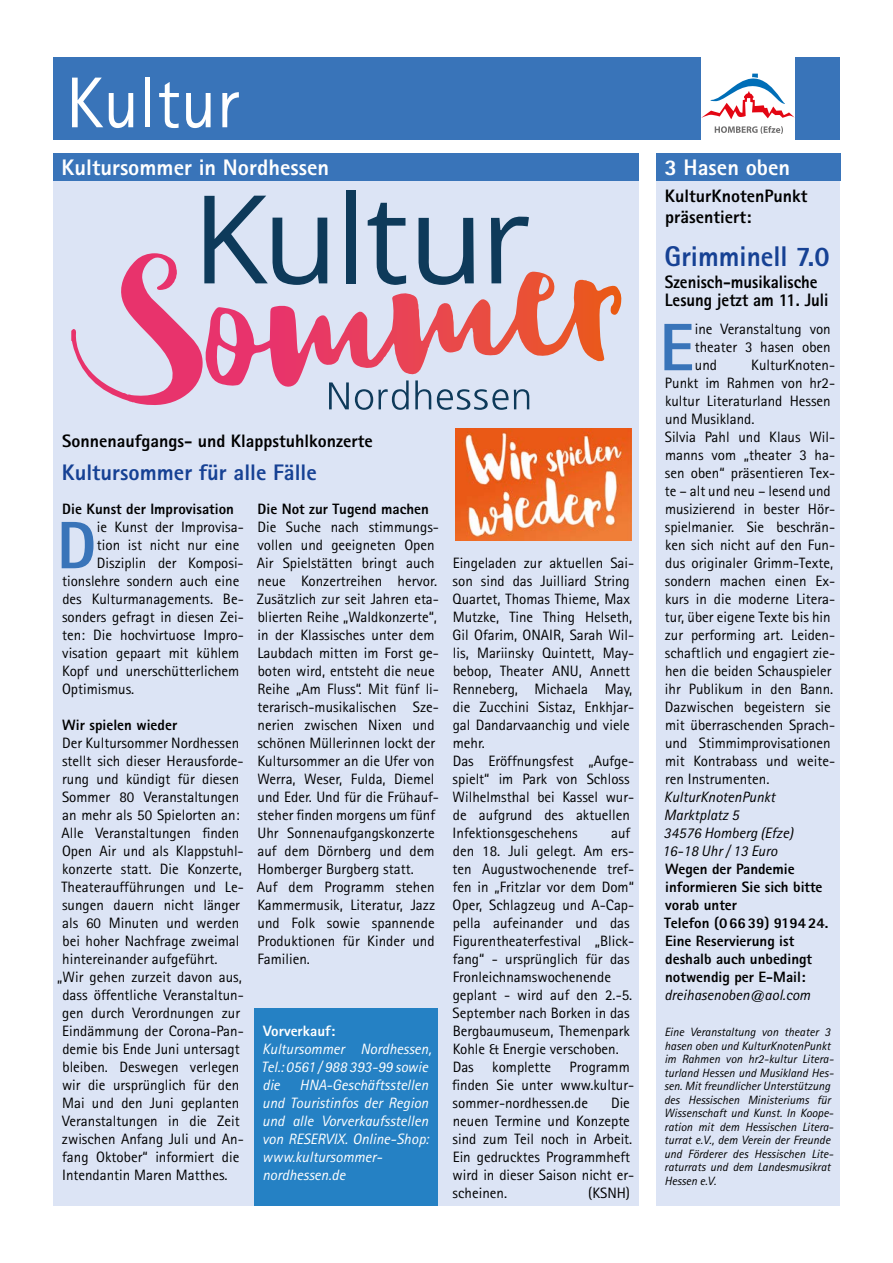
<style>
.page{position:relative;width:893px;height:1263px;background:#fff}
.page>*{position:absolute;margin:0;border:0;box-sizing:border-box;transform-origin:0 0}
.t1{font:72px "Rotis Sans Serif";color:#fff}
.t2{font:800 67.2px "Rotis Sans Serif";color:#3974b9}
.t3{font:800 28.5px "Rotis Sans Serif";color:#164194;scale:.96 1}
.t4{font:800 22.5px "Rotis Sans Serif";color:#fff}
.t5{font:800 22.5px "Rotis Sans Serif";color:#164194}
.t6{font:800 18px/21px "Rotis Sans Serif";color:#000}
.t7{font:800 18px/18px "Rotis Sans Serif";color:#000;scale:.93 1}
.t8{font:15px/18px "Rotis Sans Serif";color:#000}
.t9{font:800 15px/18px "Rotis Sans Serif";color:#000}
.t10{font:italic 15px/18px "Rotis Sans Serif";color:#fff}
.t11{font:italic 15px/18px "Rotis Sans Serif";color:#000}
.t12{font:800 15px "Rotis Sans Serif";color:#fff}
.t13{font:italic 12px/13.5px "Rotis Sans Serif";color:#000}
</style>
<div class="page">
<div style="left:53px;top:57px;width:787px;height:83px;background:#3974b9"></div>
<div style="left:701px;top:57px;width:94px;height:94px;background:#fff"></div>
<svg style="left:715px;top:126px;width:68px;height:8px"></svg>
<svg style="left:701px;top:74px;width:94px;height:45px"></svg>
<div style="left:53px;top:180px;width:586px;height:1025px;background:#dce4f5"></div>
<div style="left:53px;top:153px;width:586px;height:27px;background:#3974b9"></div>
<img style="left:455px;top:428px;width:176px;height:113px">
<svg style="left:71px;top:253px;width:458px;height:153px"></svg>
<svg style="left:204px;top:196px;width:123px;height:89px"></svg>
<div style="left:346px;top:190px;width:9px;height:93px;background:#0e3a5a"></div>
<svg style="left:368px;top:203px;width:38px;height:82px"></svg>
<svg style="left:418px;top:218px;width:56px;height:67px"></svg>
<svg style="left:491px;top:216px;width:38px;height:67px"></svg>
<svg style="left:329px;top:382px;width:20px;height:27px"></svg>
<svg style="left:355px;top:380px;width:54px;height:30px"></svg>
<svg style="left:415px;top:380px;width:16px;height:29px"></svg>
<svg style="left:437px;top:389px;width:92px;height:21px"></svg>
<div style="left:254px;top:1008px;width:184px;height:197px;background:#2581c4"></div>
<div style="left:656px;top:180px;width:184px;height:1025px;background:#dce4f5"></div>
<div style="left:656px;top:153px;width:185px;height:27px;background:#3974b9"></div>
<h1 class="t1" style="left:66px;top:60px;width:175px">Kultur</h1>
<h3 class="t4" style="left:62px;top:153px;width:269px">Kultursommer in Nordhessen</h3>
<p class="t6" style="left:62px;top:430px;width:312px">Sonnenaufgangs- und Klappstuhlkonzerte</p>
<h3 class="t5" style="left:62px;top:458px;width:256px">Kultursommer für alle Fälle</h3>
<p class="t9" style="left:62px;top:500px;width:173px">Die Kunst der Improvisation</p>
<h2 class="t2" style="left:57px;top:503px;width:41px">D</h2>
<p class="t8" style="left:97px;top:518px;width:148px">ie Kunst der Improvisa-</p>
<p class="t9" style="left:258px;top:500px;width:173px">Die Not zur Tugend machen</p>
<p class="t8" style="left:257px;top:518px;width:184px">Die Suche nach stimmungs&shy;vollen und geeigneten Open<br>Air Spielstätten bringt auch neue Konzertreihen hervor.<br>Zusätzlich zur seit Jahren eta&shy;blierten Reihe „Waldkonzerte“, in der Klassisches unter dem<br>Laubdach mitten im Forst ge&shy;boten wird, entsteht die neue<br>Reihe „Am Fluss“. Mit fünf li&shy;terarisch-musikalischen Sze&shy;nerien zwischen Nixen und schönen Müllerinnen lockt der<br>Kultursommer an die Ufer von<br>Werra, Weser, Fulda, Diemel und Eder. Und für die Frühauf&shy;steher finden morgens um fünf<br>Uhr Sonnenaufgangskonzerte auf dem Dörnberg und dem<br>Homberger Burgberg statt.<br>Auf dem Programm stehen<br>Kammermusik, Literatur, Jazz und Folk sowie spannende<br>Produktionen für Kinder und<br>Familien.</p>
<p class="t8" style="left:97px;top:536px;width:144px">tion ist nicht nur eine</p>
<p class="t8" style="left:97px;top:554px;width:148px">Disziplin der Komposi-</p>
<p class="t8" style="left:62px;top:572px;width:179px">tionslehre sondern auch eine</p>
<p class="t8" style="left:62px;top:590px;width:183px">des Kulturmanagements. Be-</p>
<p class="t8" style="left:62px;top:608px;width:183px">sonders gefragt in diesen Zei-</p>
<p class="t8" style="left:62px;top:626px;width:183px">ten: Die hochvirtuose Impro-</p>
<p class="t8" style="left:62px;top:644px;width:179px">visation gepaart mit kühlem</p>
<p class="t8" style="left:62px;top:662px;width:179px">Kopf und unerschütterlichem</p>
<p class="t8" style="left:62px;top:680px;width:74px">Optimismus.</p>
<p class="t9" style="left:62px;top:716px;width:116px">Wir spielen wieder</p>
<p class="t8" style="left:62px;top:734px;width:179px">Der Kultursommer Nordhessen</p>
<p class="t8" style="left:62px;top:752px;width:183px">stellt sich dieser Herausforde-</p>
<p class="t8" style="left:62px;top:770px;width:179px">rung und kündigt für diesen</p>
<p class="t8" style="left:62px;top:788px;width:179px">Sommer 80 Veranstaltungen</p>
<p class="t8" style="left:62px;top:806px;width:179px">an mehr als 50 Spielorten an:</p>
<p class="t8" style="left:62px;top:824px;width:179px">Alle Veranstaltungen finden</p>
<p class="t8" style="left:62px;top:842px;width:183px">Open Air und als Klappstuhl-</p>
<p class="t8" style="left:62px;top:860px;width:181px">konzerte statt. Die Konzerte,</p>
<p class="t8" style="left:62px;top:878px;width:184px">Theateraufführungen und Le-</p>
<p class="t8" style="left:62px;top:896px;width:179px">sungen dauern nicht länger</p>
<p class="t8" style="left:62px;top:914px;width:179px">als 60 Minuten und werden</p>
<p class="t8" style="left:62px;top:932px;width:178px">bei hoher Nachfrage zweimal</p>
<p class="t8" style="left:62px;top:950px;width:157px">hintereinander aufgeführt.</p>
<p class="t8" style="left:57px;top:968px;width:186px">„Wir gehen zurzeit davon aus,</p>
<p class="t8" style="left:62px;top:986px;width:183px">dass öffentliche Veranstaltun-</p>
<p class="t8" style="left:62px;top:1004px;width:179px">gen durch Verordnungen zur</p>
<p class="t8" style="left:62px;top:1022px;width:183px">Eindämmung der Corona-Pan-</p>
<p class="t8" style="left:62px;top:1040px;width:179px">demie bis Ende Juni untersagt</p>
<p class="t8" style="left:62px;top:1058px;width:178px">bleiben. Deswegen verlegen</p>
<p class="t8" style="left:62px;top:1076px;width:179px">wir die ursprünglich für den</p>
<p class="t8" style="left:62px;top:1094px;width:179px">Mai und den Juni geplanten</p>
<p class="t8" style="left:62px;top:1112px;width:179px">Veranstaltungen in die Zeit</p>
<p class="t8" style="left:62px;top:1130px;width:183px">zwischen Anfang Juli und An-</p>
<p class="t8" style="left:62px;top:1148px;width:179px">fang Oktober“ informiert die</p>
<p class="t8" style="left:62px;top:1166px;width:167px">Intendantin Maren Matthes.</p>
<p class="t12" style="left:263px;top:1022px;width:73px">Vorverkauf:</p>
<p class="t10" style="left:261px;top:1040px;width:172px">Kultursommer Nordhessen,<br>Tel.: 0561 / 988 393-99 sowie die</p>
<p class="t10" style="left:262px;top:1076px;width:168px;text-indent:37px">HNA-Geschäftsstellen und Touristinfos der Region und alle Vorverkaufsstellen von RESERVIX. Online-Shop: www.kultursommer&shy;nordhessen.de</p>
<p class="t8" style="left:453px;top:554px;width:183px">Eingeladen zur aktuellen Sai&shy;son sind das Juilliard String<br>Quartet, Thomas Thieme, Max<br>Mutzke, Tine Thing Helseth,<br>Gil Ofarim, ONAIR, Sarah Wil&shy;lis, Mariinsky Quintett, May&shy;bebop, Theater ANU, Annett<br>Renneberg, Michaela May, die Zucchini Sistaz, Enkhjar&shy;gal Dandarvaanchig und viele mehr.<br>Das Eröffnungsfest „Aufge&shy;spielt“ im Park von Schloss<br>Wilhelmsthal bei Kassel wur&shy;de aufgrund des aktuellen<br>Infektionsgeschehens</p>
<p class="t8" style="left:452px;top:824px;width:184px;text-indent:159px">auf den 18. Juli gelegt. Am ers&shy;ten Augustwochenende tref&shy;fen in „Fritzlar vor dem Dom“<br>Oper, Schlagzeug und A-Cap&shy;pella aufeinander und das<br>Figurentheaterfestival „Blick&shy;fang“ - ursprünglich für das<br>Fronleichnamswochenende geplant - wird auf den 2.-5.<br>September nach Borken in das<br>Bergbaumuseum, Themenpark<br>Kohle &amp; Energie verschoben.<br>Das komplette Programm finden Sie unter www.kultur&shy;sommer-nordhessen.de</p>
<p class="t8" style="left:453px;top:1094px;width:183px;text-indent:159px">Die neuen Termine und Konzepte sind zum Teil noch in Arbeit.<br>Ein gedrucktes Programmheft wird in dieser Saison nicht er&shy;scheinen.</p>
<p class="t8" style="left:588px;top:1184px;width:43px">(KSNH)</p>
<h3 class="t4" style="left:664px;top:153px;width:127px">3 Hasen oben</h3>
<p class="t6" style="left:665px;top:185px;width:144px">KulturKnotenPunkt präsentiert:</p>
<h3 class="t3" style="left:665px;top:238px;width:173px">Grimminell 7.0</h3>
<p class="t7" style="left:665px;top:273px;width:178px">Szenisch-musikalische<br>Lesung jetzt am 11. Juli</p>
<h2 class="t2" style="left:659px;top:305px;width:36px">E</h2>
<p class="t8" style="left:695px;top:320px;width:137px;text-align:justify">ine Veranstaltung von theater 3 hasen oben und</p>
<p class="t8" style="left:665px;top:356px;width:172px;text-indent:87px">KulturKnoten-<br>Punkt im Rahmen von hr2- kultur Literaturland Hessen und Musikland.<br>Silvia Pahl und Klaus Wil&shy;manns vom „theater 3 ha&shy;sen oben“ präsentieren Tex&shy;te – alt und neu – lesend und musizierend in bester Hör&shy;spielmanier. Sie beschrän&shy;ken sich nicht auf den Fun&shy;dus originaler Grimm-Texte, sondern machen einen Ex&shy;kurs in die moderne Litera&shy;tur, über eigene Texte bis hin zur performing art. Leiden&shy;schaftlich und engagiert zie&shy;hen die beiden Schauspieler ihr Publikum in den Bann.<br>Dazwischen begeistern sie mit überraschenden Sprach&shy;und Stimmimprovisationen mit Kontrabass und weite&shy;ren Instrumenten.</p>
<p class="t11" style="left:662px;top:788px;width:133px">KulturKnotenPunkt<br>Marktplatz 5<br>34576 Homberg (Efze)<br>16-18 Uhr / 13 Euro</p>
<p class="t9" style="left:664px;top:860px;width:165px">Wegen der Pandemie informieren Sie sich bitte vorab unter<br>Telefon (06639) 919424.<br>Eine Reservierung ist deshalb auch unbedingt notwendig per E-Mail:</p>
<p class="t11" style="left:664px;top:986px;width:148px">dreihasenoben@aol.com</p>
<p class="t13" style="left:664px;top:1026px;width:171px">Eine Veranstaltung von theater 3 hasen oben und KulturKnotenPunkt im Rahmen von hr2-kultur Litera&shy;turland Hessen und Musikland Hes&shy;sen. Mit freundlicher Unterstützung des Hessischen Ministeriums für<br>Wissenschaft und Kunst. In Koope&shy;ration mit dem Hessischen Litera&shy;turrat e.V., dem Verein der Freunde und Förderer des Hessischen Lite&shy;raturrats und dem Landesmusikrat<br>Hessen e.V.</p>
</div>
